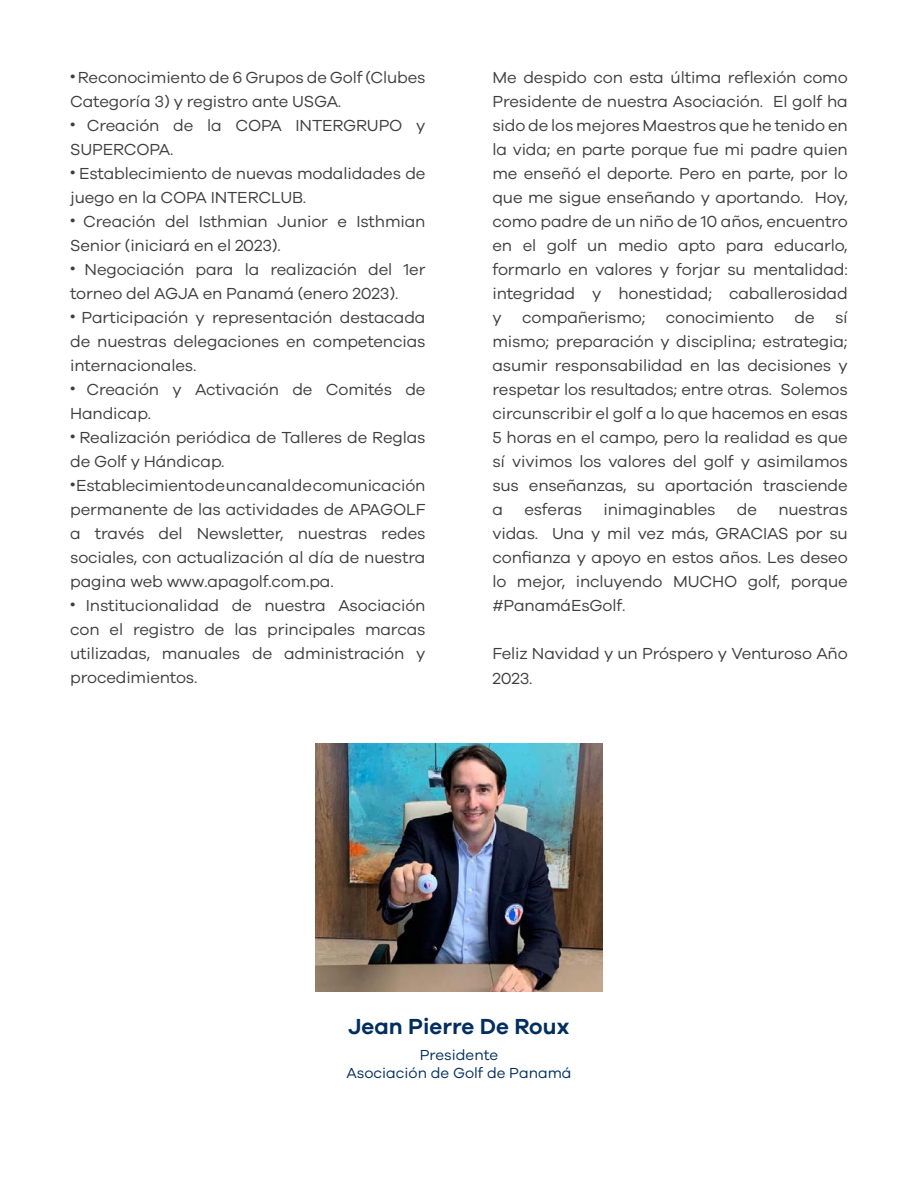
<style>
.page{position:relative;width:918px;height:1188px;background:#fff}
.page>*{position:absolute;margin:0;border:0;box-sizing:border-box;transform-origin:0 0}
.t1{font:600 22.5px "Galano Grotesque";color:#002e5e}
.t2{font:16.5px/24px "Galano Grotesque";letter-spacing:-.01em;color:#3e3e3f}
.t3{font:15px/18px "Galano Grotesque";color:#002e5e;text-align:center}
</style>
<div class="page">
<img style="left:315px;top:743px;width:288px;height:249px">
<p class="t2" style="left:70px;top:65px;width:357px"><sup>•</sup> Reconocimiento de 6 Grupos de Golf (Clubes<br>Categoría 3) y registro ante USGA.</p>
<p class="t2" style="left:70px;top:113px;width:357px"><sup>•</sup> Creación de la COPA INTERGRUPO y<br>SUPERCOPA.</p>
<p class="t2" style="left:70px;top:161px;width:357px"><sup>•</sup> Establecimiento de nuevas modalidades de juego en la COPA INTERCLUB.</p>
<p class="t2" style="left:70px;top:209px;width:357px"><sup>•</sup> Creación del Isthmian Junior e Isthmian<br>Senior (iniciará en el 2023).</p>
<p class="t2" style="left:70px;top:257px;width:357px"><sup>•</sup> Negociación para la realización del 1er torneo del AGJA en Panamá (enero 2023).</p>
<p class="t2" style="left:70px;top:305px;width:357px;text-align:justify"><sup>•</sup> Participación y representación destacada de nuestras delegaciones en competencias internacionales.</p>
<p class="t2" style="left:70px;top:377px;width:357px"><sup>•</sup> Creación y Activación de Comités de<br>Handicap.</p>
<p class="t2" style="left:70px;top:425px;width:357px"><sup>•</sup> Realización periódica de Talleres de Reglas de Golf y Hándicap.</p>
<p class="t2" style="left:70px;top:473px;width:357px;text-align:justify"><sup>•</sup> Establecimiento de un canal de comunicación permanente de las actividades de APAGOLF a través del Newsletter, nuestras redes sociales, con actualización al día de nuestra pagina web www.apagolf.com.pa.</p>
<p class="t2" style="left:70px;top:593px;width:357px;text-align:justify"><sup>•</sup> Institucionalidad de nuestra Asociación con el registro de las principales marcas utilizadas, manuales de administración y procedimientos.</p>
<p class="t2" style="left:492px;top:65px;width:357px;text-align:justify">Me despido con esta última reflexión como Presidente de nuestra Asociación. El golf ha sido de los mejores Maestros que he tenido en la vida; en parte porque fue mi padre quien me enseñó el deporte. Pero en parte, por lo que me sigue enseñando y aportando. Hoy, como padre de un niño de 10 años, encuentro en el golf un medio apto para educarlo, formarlo en valores y forjar su mentalidad: integridad y honestidad; caballerosidad y compañerismo; conocimiento de sí mismo; preparación y disciplina; estrategia; asumir responsabilidad en las decisiones y respetar los resultados; entre otras. Solemos circunscribir el golf a lo que hacemos en esas 5 horas en el campo, pero la realidad es que sí vivimos los valores del golf y asimilamos sus enseñanzas, su aportación trasciende a</p>
<p class="t2" style="left:524px;top:497px;width:59px">esferas</p>
<p class="t2" style="left:604px;top:497px;width:114px">inimaginables</p>
<p class="t2" style="left:737px;top:497px;width:22px">de</p>
<p class="t2" style="left:492px;top:497px;width:357px;text-align:justify;text-indent:286px">nuestras vidas. Una y mil vez más, GRACIAS por su confianza y apoyo en estos años. Les deseo lo mejor, incluyendo MUCHO golf, porque #PanamáEsGolf.</p>
<p class="t2" style="left:492px;top:641px;width:357px">Feliz Navidad y un Próspero y Venturoso Año<br>2023.</p>
<h1 class="t1" style="left:348px;top:1013px;width:223px">Jean Pierre De Roux</h1>
<p class="t3" style="left:346px;top:1046px;width:227px">Presidente<br>Asociación de Golf de Panamá</p>
</div>
